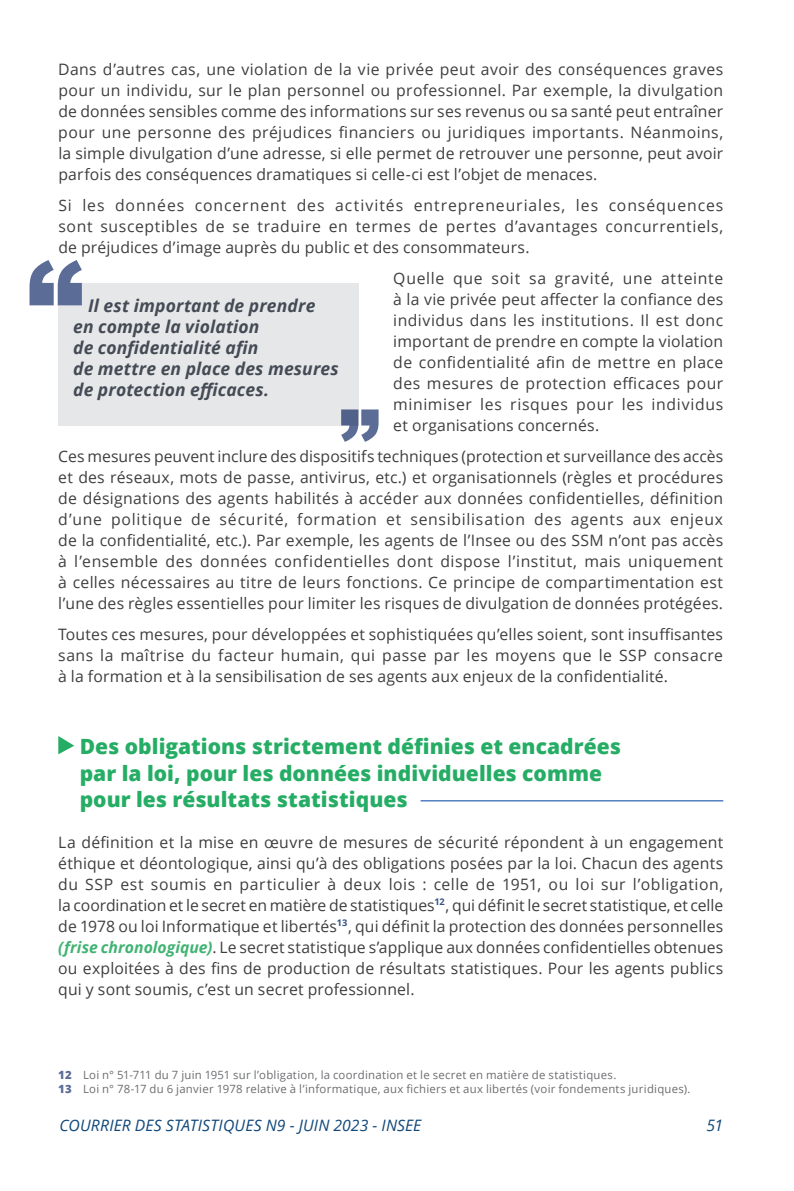
<style>
.page{position:relative;width:794px;height:1191px;background:#fff}
.page>*{position:absolute;margin:0;border:0;box-sizing:border-box;transform-origin:0 0}
.t1{font:800 21px/26.2px "Open Sans";color:#26ad65}
.t2{font:italic 700 17.5px/21px "Open Sans";letter-spacing:.005em;color:#444b55}
.t3{font:15.75px/21px "Open Sans";letter-spacing:.01em;color:#3e3e3f;text-align:justify}
.t4{font:italic 15.75px "Open Sans";letter-spacing:.01em;color:#11487b}
.t5{font:11.38px/13.7px "Open Sans";letter-spacing:.025em;color:#6c6d70}
.s1{font-weight:700;font-style:italic;color:#40b373}
.s2{font-weight:800;color:#5b6c96}
</style>
<div class="page">
<hr style="left:420px;top:800px;width:303px;height:1px;background:#396eb7">
<svg style="left:58px;top:736px;width:16px;height:18px"></svg>
<div style="left:58px;top:283px;width:300px;height:142px;background:#e6e7e9"></div>
<svg style="left:30px;top:260px;width:52px;height:45px"></svg>
<svg style="left:341px;top:409px;width:37px;height:33px"></svg>
<p class="t3" style="left:58px;top:59px;width:666px">Dans d’autres cas, une violation de la vie privée peut avoir des conséquences graves pour un individu, sur le plan personnel ou professionnel. Par exemple, la divulgation de données sensibles comme des informations sur ses revenus ou sa santé peut entraîner pour une personne des préjudices financiers ou juridiques importants. Néanmoins, la simple divulgation d’une adresse, si elle permet de retrouver une personne, peut avoir parfois des conséquences dramatiques si celle-ci est l’objet de menaces.</p>
<p class="t3" style="left:58px;top:195px;width:666px">Si les données concernent des activités entrepreneuriales, les conséquences sont susceptibles de se traduire en termes de pertes d’avantages concurrentiels, de préjudices d’image auprès du public et des consommateurs.</p>
<p class="t3" style="left:393px;top:267px;width:331px">Quelle que soit sa gravité, une atteinte à la vie privée peut affecter la confiance des individus dans les institutions. Il est donc important de prendre en compte la violation de confidentialité afin de mettre en place des mesures de protection efficaces pour minimiser les risques pour les individus et organisations concernés.</p>
<p class="t3" style="left:58px;top:445px;width:666px">Ces mesures peuvent inclure des dispositifs techniques (protection et surveillance des accès et des réseaux, mots de passe, antivirus, etc.) et organisationnels (règles et procédures de désignations des agents habilités à accéder aux données confidentielles, définition d’une politique de sécurité, formation et sensibilisation des agents aux enjeux de la confidentialité, etc.). Par exemple, les agents de l’Insee ou des SSM n’ont pas accès à l’ensemble des données confidentielles dont dispose l’institut, mais uniquement à celles nécessaires au titre de leurs fonctions. Ce principe de compartimentation est l’une des règles essentielles pour limiter les risques de divulgation de données protégées.</p>
<p class="t3" style="left:58px;top:623px;width:666px">Toutes ces mesures, pour développées et sophistiquées qu’elles soient, sont insuffisantes sans la maîtrise du facteur humain, qui passe par les moyens que le SSP consacre à la formation et à la sensibilisation de ses agents aux enjeux de la confidentialité.</p>
<p class="t2" style="left:73px;top:294px;width:267px;text-indent:15px">Il est important de prendre en compte la violation<br>de confidentialité afin<br>de mettre en place des mesures de protection efficaces.</p>
<h1 class="t1" style="left:80px;top:732px;width:542px">Des obligations strictement définies et encadrées par la loi, pour les données individuelles comme pour les résultats statistiques</h1>
<p class="t3" style="left:58px;top:831px;width:666px">La définition et la mise en œuvre de mesures de sécurité répondent à un engagement éthique et déontologique, ainsi qu’à des obligations posées par la loi. Chacun des agents du SSP est soumis en particulier à deux lois : celle de 1951, ou loi sur l’obligation, la coordination et le secret en matière de statistiques<sup>12</sup>, qui définit le secret statistique, et celle de 1978 ou loi Informatique et libertés<sup>13</sup>, qui définit la protection des données personnelles <span class="s1">(frise chronologique)</span>. Le secret statistique s’applique aux données confidentielles obtenues ou exploitées à des fins de production de résultats statistiques. Pour les agents publics qui y sont soumis, c’est un secret professionnel.</p>
<p class="t5" style="left:58px;top:1068px;width:634px"><span class="s2">12</span> Loi n° 51-711 du 7 juin 1951 sur l’obligation, la coordination et le secret en matière de statistiques.<br><span class="s2">13</span> Loi n° 78-17 du 6 janvier 1978 relative à l’informatique, aux fichiers et aux libertés (voir fondements juridiques).</p>
<p class="t4" style="left:60px;top:1114px;width:363px">COURRIER DES STATISTIQUES N9 - JUIN 2023 - INSEE</p>
<p class="t4" style="left:706px;top:1114px;width:18px">51</p>
</div>
